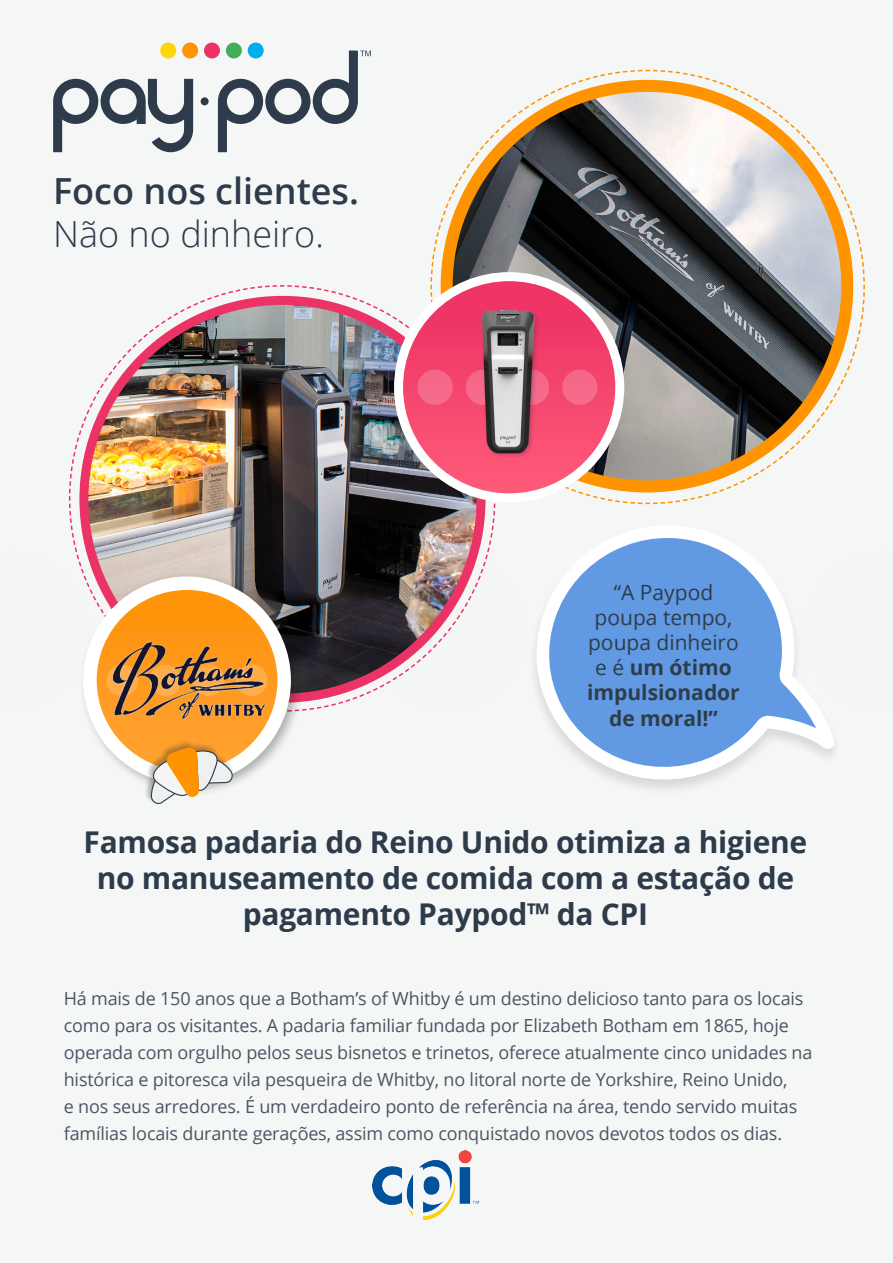
<style>
.page{position:relative;width:893px;height:1263px;background:#f5f7f7}
.page>*{position:absolute;margin:0;border:0;box-sizing:border-box;transform-origin:0 0}
.t1{font:600 36px "Open Sans";color:#2d3b4b}
.t2{font:300 36px "Open Sans";color:#2d3b4b}
.Big_standout{font:700 30px/36px "Open Sans";letter-spacing:-.01em;color:#2d3b4b;text-align:center}
.t3{font:21px/25.2px "Open Sans";color:#2e3d4a;text-align:center}
.Big_standout-2{font:18px/27px "Open Sans";letter-spacing:-.01em;color:#4d5462}
.s1{font-weight:700}
</style>
<div class="page">
<svg style="left:430px;top:69px;width:435px;height:429px"></svg>
<img style="left:68px;top:284px;width:428px;height:520px">
<svg style="left:399px;top:277px;width:221px;height:221px;background:#f5567b"></svg>
<div style="left:394px;top:272px;width:230px;height:230px;border:9px solid #fff;border-radius:50%"></div>
<div style="left:417px;top:370px;width:36px;height:35px;background:#f6688a;border-radius:50%"></div>
<div style="left:466px;top:370px;width:35px;height:35px;background:#f6688a;border-radius:50%"></div>
<div style="left:514px;top:370px;width:35px;height:35px;background:#f66889;border-radius:50%"></div>
<div style="left:562px;top:370px;width:35px;height:35px;background:#f6688a;border-radius:50%"></div>
<img style="left:470px;top:300px;width:75px;height:162px">
<div style="left:160px;top:43px;width:16px;height:15px;background:#ffd408;border-radius:50%"></div>
<div style="left:182px;top:43px;width:16px;height:15px;background:#ff9400;border-radius:50%"></div>
<div style="left:204px;top:43px;width:16px;height:15px;background:#eb3366;border-radius:50%"></div>
<div style="left:226px;top:43px;width:16px;height:15px;background:#45ad59;border-radius:50%"></div>
<div style="left:248px;top:43px;width:16px;height:15px;background:#00aeef;border-radius:50%"></div>
<svg style="left:53px;top:78px;width:140px;height:74px"></svg>
<div style="left:201px;top:97px;width:8px;height:8px;background:#2d3b4b;border-radius:50%"></div>
<svg style="left:218px;top:51px;width:153px;height:101px"></svg>
<img style="left:109px;top:640px;width:159px;height:82px">
<svg style="left:524px;top:498px;width:311px;height:291px"></svg>
<img style="left:373px;top:1150px;width:105px;height:70px">
<p class="t1" style="left:53px;top:166px;width:307px">Foco nos clientes.</p>
<p class="t2" style="left:53px;top:210px;width:272px">Não no dinheiro.</p>
<p class="t3" style="left:587px;top:579px;width:154px">“A Paypod poupa tempo, poupa dinheiro e é <span class="s1">um ótimo impulsionador de moral!”</span></p>
<p class="Big_standout" style="left:84px;top:824px;width:725px">Famosa padaria do Reino Unido otimiza a higiene no manuseamento de comida com a estação de pagamento Paypod™ da CPI</p>
<p class="Big_standout-2" style="left:64px;top:985px;width:750px">Há mais de 150 anos que a Botham’s of Whitby é um destino delicioso tanto para os locais como para os visitantes. A padaria familiar fundada por Elizabeth Botham em 1865, hoje operada com orgulho pelos seus bisnetos e trinetos, oferece atualmente cinco unidades na histórica e pitoresca vila pesqueira de Whitby, no litoral norte de Yorkshire, Reino Unido,<br>e nos seus arredores. É um verdadeiro ponto de referência na área, tendo servido muitas famílias locais durante gerações, assim como conquistado novos devotos todos os dias.</p>
</div>
